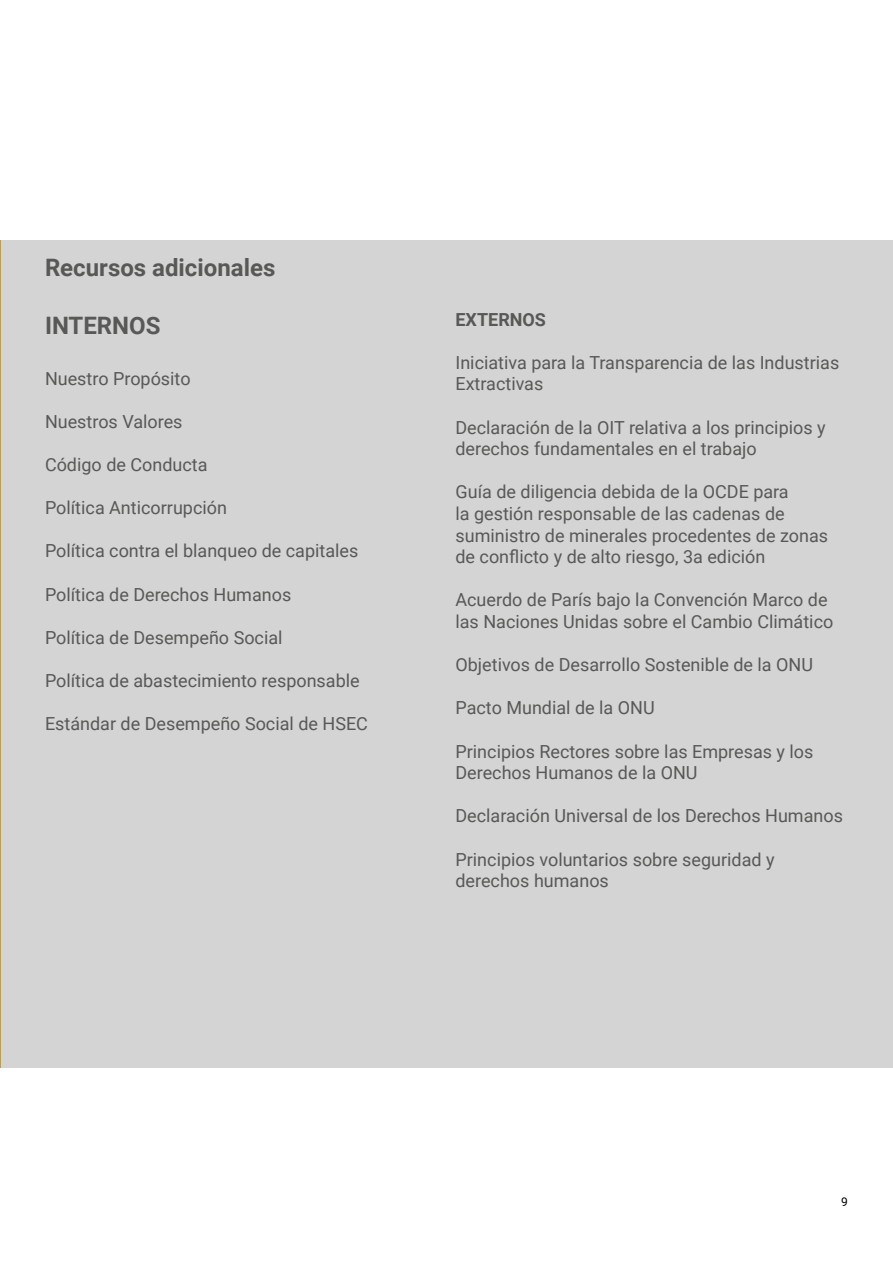
<style>
.page{position:relative;width:893px;height:1263px;background:#fff}
.page>*{position:absolute;margin:0;border:0;box-sizing:border-box;transform-origin:0 0}
.t1{font:700 24px "Roboto";color:#585856}
.t2{font:18px/21.6px "Roboto";color:#585856}
.t3{font:700 18px "Roboto";color:#585856}
.t4{font:12px "Roboto";color:#000}
</style>
<div class="page">
<div style="left:0;top:240px;width:893px;height:828px;background:#d4d4d4"></div>
<hr style="left:0;top:240px;width:1px;height:828px;background:#fabf2b">
<h1 class="t1" style="left:45px;top:251px;width:232px">Recursos adicionales</h1>
<h1 class="t1" style="left:45px;top:308px;width:117px">INTERNOS</h1>
<p class="t2" style="left:45px;top:367px;width:147px">Nuestro Propósito</p>
<p class="t2" style="left:45px;top:410px;width:139px">Nuestros Valores</p>
<p class="t2" style="left:45px;top:453px;width:164px">Código de Conducta</p>
<p class="t2" style="left:45px;top:496px;width:184px">Política Anticorrupción</p>
<p class="t2" style="left:45px;top:540px;width:315px">Política contra el blanqueo de capitales</p>
<p class="t2" style="left:45px;top:583px;width:248px">Política de Derechos Humanos</p>
<p class="t2" style="left:45px;top:626px;width:239px">Política de Desempeño Social</p>
<p class="t2" style="left:45px;top:669px;width:316px">Política de abastecimiento responsable</p>
<p class="t2" style="left:45px;top:712px;width:324px">Estándar de Desempeño Social de HSEC</p>
<p class="t3" style="left:455px;top:306px;width:92px">EXTERNOS</p>
<p class="t2" style="left:455px;top:351px;width:385px">Iniciativa para la Transparencia de las Industrias<br>Extractivas</p>
<p class="t2" style="left:455px;top:416px;width:372px">Declaración de la OIT relativa a los principios y derechos fundamentales en el trabajo</p>
<p class="t2" style="left:455px;top:480px;width:374px">Guía de diligencia debida de la OCDE para<br>la gestión responsable de las cadenas de suministro de minerales procedentes de zonas de conflicto y de alto riesgo, 3a edición</p>
<p class="t2" style="left:455px;top:588px;width:379px">Acuerdo de París bajo la Convención Marco de las Naciones Unidas sobre el Cambio Climático</p>
<p class="t2" style="left:455px;top:653px;width:359px">Objetivos de Desarrollo Sostenible de la ONU</p>
<p class="t2" style="left:455px;top:696px;width:201px">Pacto Mundial de la ONU</p>
<p class="t2" style="left:455px;top:740px;width:359px">Principios Rectores sobre las Empresas y los<br>Derechos Humanos de la ONU</p>
<p class="t2" style="left:455px;top:804px;width:389px">Declaración Universal de los Derechos Humanos</p>
<p class="t2" style="left:455px;top:848px;width:321px">Principios voluntarios sobre seguridad y derechos humanos</p>
<p class="t4" style="left:841px;top:1193px;width:8px">9</p>
</div>
